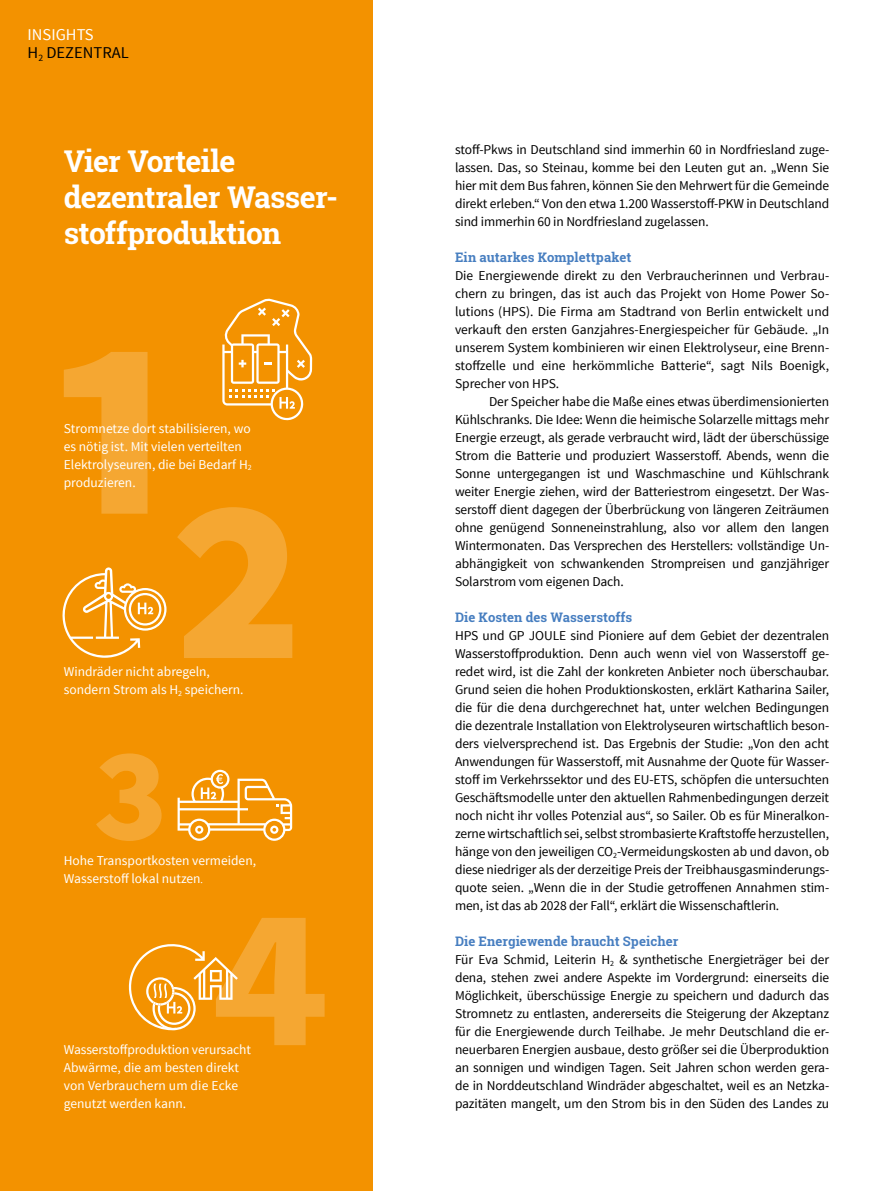
<style>
.page{position:relative;width:893px;height:1191px;background:#fff}
.page>*{position:absolute;margin:0;border:0;box-sizing:border-box;transform-origin:0 0}
.t1{font:700 30px/36px "Roboto Slab";letter-spacing:-.025em;color:#fff}
.t2{font:16.5px/18px "Source Sans Pro";color:#000}
.t3{font:13.5px/18px "Source Sans Pro";letter-spacing:-.01em;color:#000;text-align:justify}
.t4{font:13.5px/18px "Source Sans Pro";color:#fff}
.t5{font:700 13.2px "Roboto Slab";letter-spacing:.005em;color:#477ec0}
.s1{color:#fff}
</style>
<div class="page">
<div style="left:0;top:0;width:373px;height:1191px;background:#f39200"></div>
<svg style="left:64px;top:352px;width:84px;height:161px"></svg>
<svg style="left:222px;top:298px;width:90px;height:123px"></svg>
<svg style="left:62px;top:567px;width:105px;height:91px"></svg>
<svg style="left:177px;top:507px;width:115px;height:151px"></svg>
<svg style="left:96px;top:753px;width:66px;height:88px"></svg>
<svg style="left:128px;top:918px;width:197px;height:127px"></svg>
<svg style="left:178px;top:769px;width:114px;height:72px"></svg>
<p class="t2" style="left:28px;top:26px;width:103px"><span class="s1">INSIGHTS<br></span>H<sub>2</sub> DEZENTRAL</p>
<h1 class="t1" style="left:64px;top:143px;width:276px">Vier Vorteile dezentraler Wasser&shy;stoffproduktion</h1>
<p class="t4" style="left:64px;top:420px;width:189px">Stromnetze dort stabilisieren, wo es nötig ist. Mit vielen verteilten<br>Elektrolyseuren, die bei Bedarf H<sub>2 </sub>produzieren.</p>
<p class="t4" style="left:64px;top:663px;width:181px">Windräder nicht abregeln, sondern Strom als H<sub>2</sub> speichern.</p>
<p class="t4" style="left:64px;top:852px;width:194px">Hohe Transportkosten vermeiden,<br>Wasserstoff lokal nutzen.</p>
<p class="t4" style="left:64px;top:1041px;width:189px">Wasserstoffproduktion verursacht<br>Abwärme, die am besten direkt von Verbrauchern um die Ecke genutzt werden kann.</p>
<p class="t3" style="left:455px;top:141px;width:376px">stoff-Pkws in Deutschland sind immerhin 60 in Nordfriesland zuge&shy;lassen. Das, so Steinau, komme bei den Leuten gut an. „Wenn Sie hier mit dem Bus fahren, können Sie den Mehrwert für die Gemeinde direkt erleben.“ Von den etwa 1.200 Wasserstoff-PKW in Deutschland sind immerhin 60 in Nordfriesland zugelassen.</p>
<p class="t5" style="left:455px;top:248px;width:178px">Ein autarkes Komplettpaket</p>
<p class="t3" style="left:455px;top:267px;width:376px">Die Energiewende direkt zu den Verbraucherinnen und Verbrau&shy;chern zu bringen, das ist auch das Projekt von Home Power So&shy;lutions (HPS). Die Firma am Stadtrand von Berlin entwickelt und verkauft den ersten Ganzjahres-Energiespeicher für Gebäude. „In unserem System kombinieren wir einen Elektrolyseur, eine Brenn&shy;stoffzelle und eine herkömmliche Batterie“, sagt Nils Boenigk, Sprecher von HPS.</p>
<p class="t3" style="left:455px;top:393px;width:376px;text-indent:34px">Der Speicher habe die Maße eines etwas überdimensionierten Kühlschranks. Die Idee: Wenn die heimische Solarzelle mittags mehr Energie erzeugt, als gerade verbraucht wird, lädt der überschüssige Strom die Batterie und produziert Wasserstoff. Abends, wenn die Sonne untergegangen ist und Waschmaschine und Kühlschrank weiter Energie ziehen, wird der Batteriestrom eingesetzt. Der Was&shy;serstoff dient dagegen der Überbrückung von längeren Zeiträumen ohne genügend Sonneneinstrahlung, also vor allem den langen Wintermonaten. Das Versprechen des Herstellers: vollständige Un&shy;abhängigkeit von schwankenden Strompreisen und ganzjähriger Solarstrom vom eigenen Dach.</p>
<p class="t5" style="left:455px;top:608px;width:179px">Die Kosten des Wasserstoffs</p>
<p class="t3" style="left:455px;top:627px;width:376px">HPS und GP JOULE sind Pioniere auf dem Gebiet der dezentralen Wasserstoffproduktion. Denn auch wenn viel von Wasserstoff ge&shy;redet wird, ist die Zahl der konkreten Anbieter noch überschaubar.<br>Grund seien die hohen Produktionskosten, erklärt Katharina Sailer, die für die dena durchgerechnet hat, unter welchen Bedingungen die dezentrale Installation von Elektrolyseuren wirtschaftlich beson&shy;ders vielversprechend ist. Das Ergebnis der Studie: „Von den acht Anwendungen für Wasserstoff, mit Ausnahme der Quote für Wasser&shy;stoff im Verkehrssektor und des EU-ETS, schöpfen die untersuchten Geschäftsmodelle unter den aktuellen Rahmenbedingungen derzeit noch nicht ihr volles Potenzial aus“, so Sailer. Ob es für Mineralkon&shy;zerne wirtschaftlich sei, selbst strombasierte Kraftstoffe herzustellen, hänge von den jeweiligen CO<sub>2</sub>-Vermeidungskosten ab und davon, ob diese niedriger als der derzeitige Preis der Treibhausgasminderungs&shy;quote seien. „Wenn die in der Studie getroffenen Annahmen stim&shy;men, ist das ab 2028 der Fall“, erklärt die Wissenschaftlerin.</p>
<p class="t5" style="left:455px;top:932px;width:225px">Die Energiewende braucht Speicher</p>
<p class="t3" style="left:455px;top:951px;width:376px">Für Eva Schmid, Leiterin H<sub>2</sub> &amp; synthetische Energieträger bei der dena, stehen zwei andere Aspekte im Vordergrund: einerseits die Möglichkeit, überschüssige Energie zu speichern und dadurch das Stromnetz zu entlasten, andererseits die Steigerung der Akzeptanz für die Energiewende durch Teilhabe. Je mehr Deutschland die er&shy;neuerbaren Energien ausbaue, desto größer sei die Überproduktion an sonnigen und windigen Tagen. Seit Jahren schon werden gera&shy;de in Norddeutschland Windräder abgeschaltet, weil es an Netzka&shy;pazitäten mangelt, um den Strom bis in den Süden des Landes zu</p>
</div>
